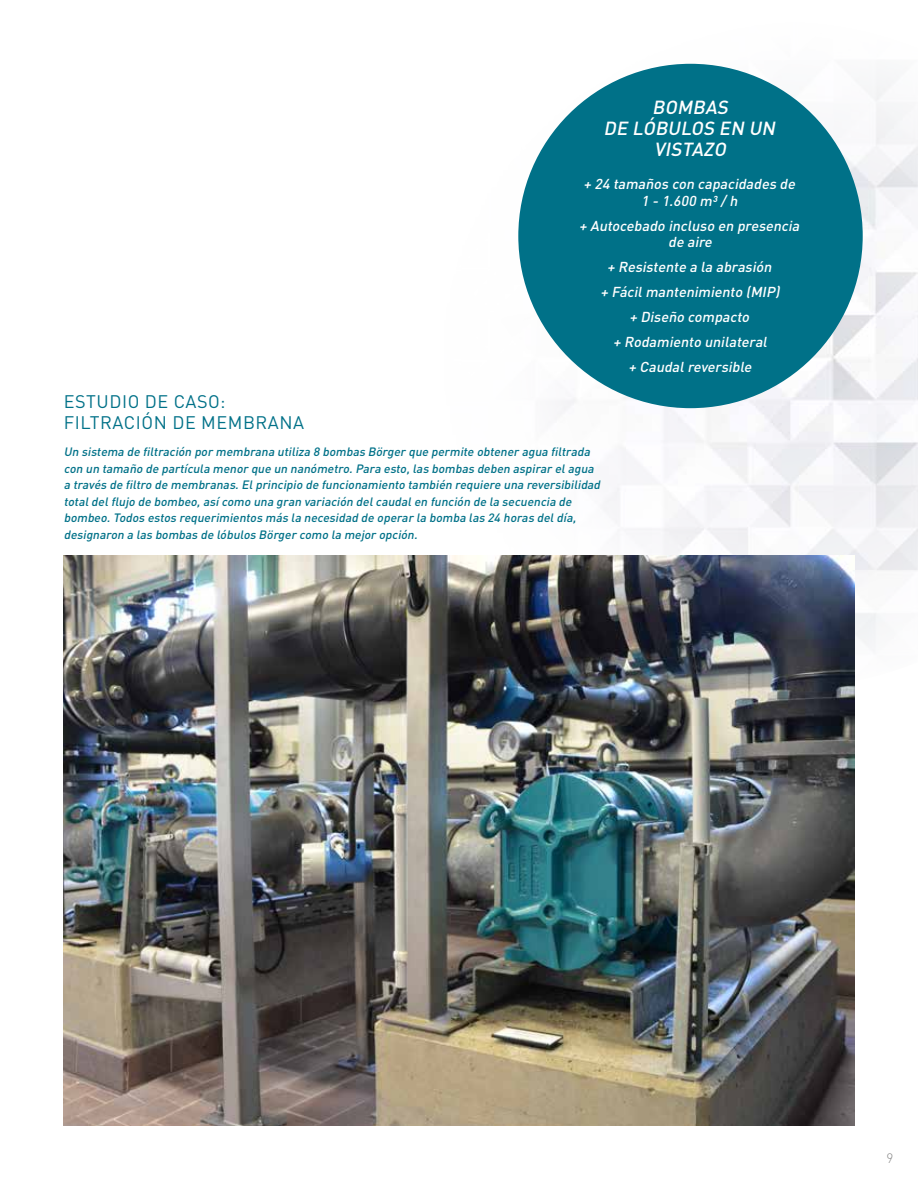
<style>
.page{position:relative;width:918px;height:1188px;background:#fff}
.page>*{position:absolute;margin:0;border:0;box-sizing:border-box;transform-origin:0 0}
.t1{font:italic 500 18.75px/21px "DIN Pro";color:#fff;text-align:center}
.t2{font:18px/21px "DIN Pro";letter-spacing:.03em;color:#007188}
.t3{font:italic 500 14.25px/25px "DIN Pro";color:#fff;text-align:center}
.t4{font:300 13.5px "DIN Pro";color:#878787}
.t5{font:italic 500 12px/16.5px "DIN Pro";color:#007188}
</style>
<div class="page">
<img style="left:518px;top:63px;width:400px;height:626px">
<img style="left:64px;top:555px;width:790px;height:570px">
<div style="left:518px;top:64px;width:345px;height:344px;background:#007188;border-radius:50%"></div>
<h1 class="t1" style="left:604px;top:96px;width:177px">BOMBAS<br>DE LÓBULOS EN UN<br>VISTAZO</h1>
<p class="t3" style="left:583px;top:175px;width:216px;line-height:16.5px">+ 24 tamaños con capacidades de<br>1 - 1.600 m³/h</p>
<p class="t3" style="left:579px;top:217px;width:225px;line-height:16.5px">+ Autocebado incluso en presencia de aire</p>
<p class="t3" style="left:600px;top:254px;width:184px">+ Resistente a la abrasión<br>+ Fácilmantenimiento (MIP) + Diseño compacto<br>+ Rodamiento unilateral<br>+ Caudalreversible</p>
<h2 class="t2" style="left:64px;top:389px;width:242px">ESTUDIO DE CASO:<br>FILTRACIÓN DE MEMBRANA</h2>
<p class="t5" style="left:64px;top:443px;width:541px">Un sistema de filtración por membrana utiliza 8 bombas Börger que permite obtener agua filtrada con un tamaño de partícula menor que un nanómetro.Para esto,las bombas deben aspirar elagua a través de filtro de membranas.Elprincipio de funcionamiento también requiere una reversibilidad totaldelflujo de bombeo,asícomo una gran variación delcaudalen función de la secuencia de bombeo.Todos estos requerimientos más la necesidad de operar la bomba las 24 horas deldía, designaron a las bombas de lóbulos Börger como la mejor opción.</p>
<p class="t4" style="left:886px;top:1147px;width:8px">9</p>
</div>
